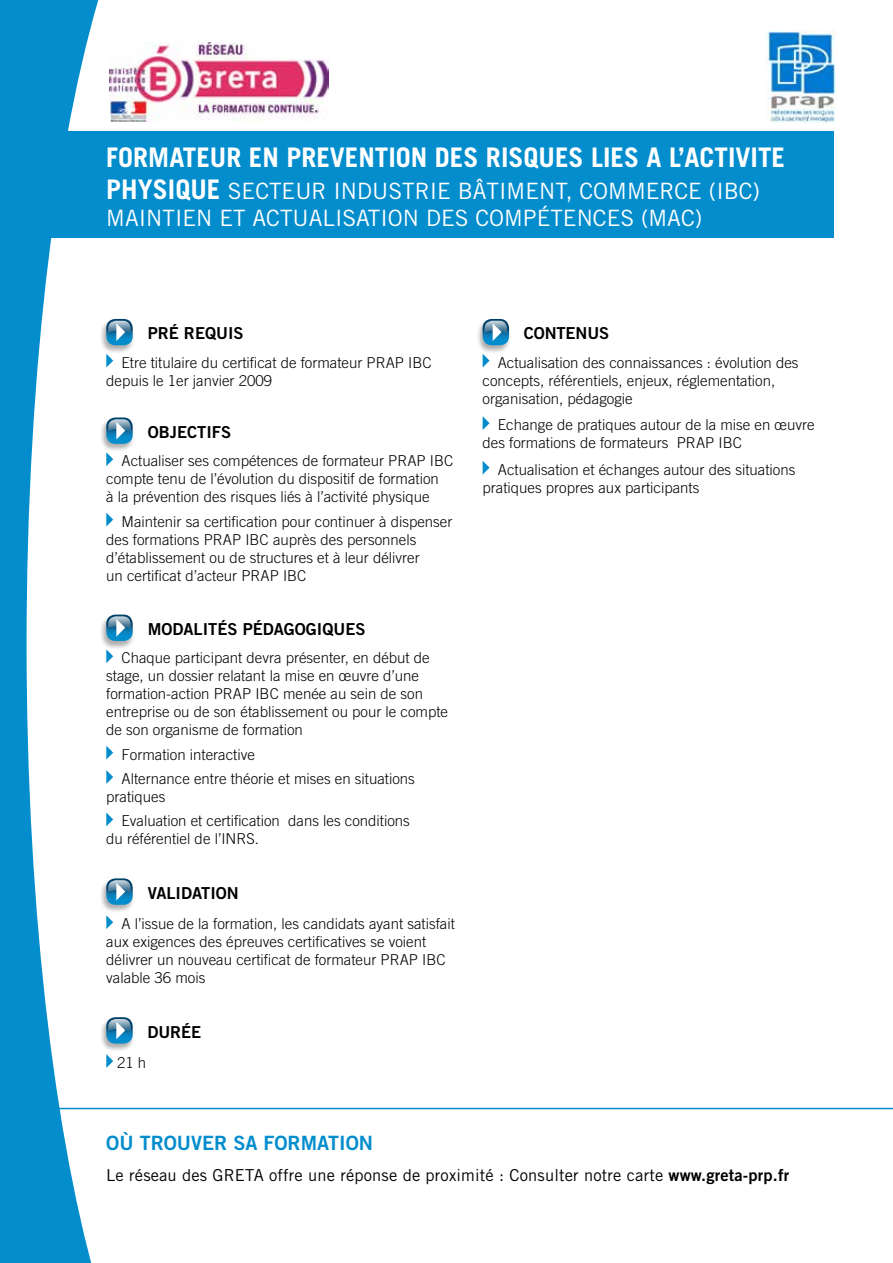
<style>
.page{position:relative;width:893px;height:1263px;background:#fff}
.page>*{position:absolute;margin:0;border:0;box-sizing:border-box;transform-origin:0 0}
.t1{font:700 27px "Trade Gothic";color:#fff}
.t2{font:22.5px "Trade Gothic";color:#fff}
.t3{font:19.65px "Trade Gothic Bold Two";color:#038dcd}
.t4{font:16.5px "Trade Gothic";letter-spacing:.01em;color:#000}
.t5{font:16.5px "Trade Gothic Bold Two";color:#000}
.t6{font:300 15px/18px "Trade Gothic";color:#000}
.s1{font-weight:700;font-size:27px}
.s2{font-family:"Trade Gothic Bold Two"}
</style>
<div class="page">
<svg style="left:0;top:0;width:107px;height:1263px"></svg>
<img style="left:766px;top:31px;width:70px;height:92px">
<hr style="left:0;top:1108px;width:893px;height:1px;background:#038dcd">
<div style="left:102px;top:34px;width:232px;height:95px;background:#fff"></div>
<img style="left:110px;top:43px;width:218px;height:79px">
<div style="left:99px;top:318px;width:36px;height:36px;background:#000;opacity:.32"></div>
<svg style="left:106px;top:319px;width:27px;height:26px"></svg>
<svg style="left:106px;top:354px;width:7px;height:14px"></svg>
<div style="left:99px;top:417px;width:36px;height:36px;background:#000;opacity:.32"></div>
<svg style="left:106px;top:417px;width:27px;height:27px"></svg>
<svg style="left:106px;top:452px;width:7px;height:14px"></svg>
<svg style="left:106px;top:513px;width:7px;height:13px"></svg>
<div style="left:99px;top:614px;width:36px;height:36px;background:#000;opacity:.32"></div>
<svg style="left:106px;top:614px;width:27px;height:27px"></svg>
<svg style="left:106px;top:649px;width:7px;height:14px"></svg>
<svg style="left:106px;top:746px;width:7px;height:13px"></svg>
<svg style="left:106px;top:770px;width:7px;height:14px"></svg>
<svg style="left:106px;top:812px;width:7px;height:14px"></svg>
<div style="left:99px;top:878px;width:36px;height:35px;background:#000;opacity:.32"></div>
<svg style="left:106px;top:878px;width:27px;height:27px"></svg>
<svg style="left:106px;top:915px;width:7px;height:14px"></svg>
<div style="left:99px;top:1017px;width:36px;height:35px;background:#000;opacity:.32"></div>
<svg style="left:106px;top:1017px;width:27px;height:26px"></svg>
<svg style="left:106px;top:1054px;width:7px;height:14px"></svg>
<div style="left:476px;top:318px;width:35px;height:36px;background:#000;opacity:.32"></div>
<svg style="left:483px;top:319px;width:26px;height:26px"></svg>
<svg style="left:483px;top:354px;width:7px;height:13px"></svg>
<svg style="left:483px;top:416px;width:7px;height:14px"></svg>
<svg style="left:483px;top:461px;width:7px;height:13px"></svg>
<div style="left:0;top:132px;width:833px;height:106px;background:#038dcd"></div>
<h1 class="t1" style="left:106px;top:140px;width:680px">FORMATEUR EN PREVENTION DES RISQUES LIES A L’ACTIVITE</h1>
<h2 class="t2" style="left:106px;top:177px;width:280px"><span class="s1">PHYSIQUE</span> SECTEUR Industrie</h2>
<h2 class="t2" style="left:458px;top:177px;width:203px">Bâti ment, Commerce</h2>
<h2 class="t2" style="left:709px;top:177px;width:53px">(IBC)</h2>
<h2 class="t2" style="left:106px;top:204px;width:13px">Mai</h2>
<h2 class="t2" style="left:146px;top:204px;width:133px">ntien et Actualisati</h2>
<h2 class="t2" style="left:388px;top:204px;width:219px">on des Compétences</h2>
<h2 class="t2" style="left:641px;top:204px;width:63px">(MAC)</h2>
<p class="t5" style="left:148px;top:323px;width:97px">PRÉ REQUIS</p>
<p class="t6" style="left:106px;top:353px;width:327px;text-indent:15px">Etre titulaire du certificat de formateur PRAP IBC depuis le 1er janvier 2009</p>
<p class="t5" style="left:148px;top:422px;width:83px">OBJECTI FS</p>
<p class="t6" style="left:106px;top:452px;width:348px;text-indent:15px">Actualiser ses compétences de formateur PRAP IBC compte tenu de l’évolution du dispositif de formation<br>à la prévention des risques liés à l’activité physique</p>
<p class="t6" style="left:106px;top:512px;width:348px;text-indent:15px">Maintenir sa certification pour continuer à dispenser des formations PRAP IBC auprès des personnels d’établissement ou de structures et à leur délivrer<br>un certificat d’acteur PRAP IBC</p>
<p class="t5" style="left:148px;top:619px;width:180px">MODALITÉS PÉDAGOGIQUES</p>
<p class="t6" style="left:106px;top:649px;width:343px;text-indent:15px">Chaque participant devra présenter, en début de stage, un dossier relatant la mise en œuvre d’une formation-action PRAP IBC menée au sein de son entreprise ou de son établissement ou pour le compte de son organisme de formation</p>
<p class="t6" style="left:122px;top:742px;width:295px;line-height:24.5px">Formation interactive<br>Alternance entre théorie et mises en situations</p>
<p class="t6" style="left:122px;top:784px;width:290px;line-height:24.5px;text-indent:-15px">pratiques<br>Evaluation et certification dans les conditions</p>
<p class="t6" style="left:106px;top:830px;width:154px">du référentiel de l’INRS.</p>
<p class="t5" style="left:148px;top:883px;width:93px">VALIDATION</p>
<p class="t6" style="left:106px;top:915px;width:350px;text-indent:15px">A l’issue de la formation, les candidats ayant satisfait aux exigences des épreuves certificatives se voient délivrer un nouveau certificat de formateur PRAP IBC valable 36 mois</p>
<p class="t5" style="left:147px;top:1021px;width:23px">DURÉE</p>
<p class="t6" style="left:117px;top:1053px;width:30px">21 h</p>
<h3 class="t3" style="left:106px;top:1131px;width:208px">OÙ TROUVER SA FORMAT</h3>
<h3 class="t3" style="left:339px;top:1131px;width:35px">ION</h3>
<p class="t5" style="left:524px;top:323px;width:54px">CONTENUS</p>
<p class="t6" style="left:483px;top:353px;width:317px;text-indent:15px">Actualisation des connaissances : évolution des concepts, référentiels, enjeux, réglementation, organisation, pédagogie</p>
<p class="t6" style="left:483px;top:415px;width:333px;text-indent:15px">Echange de pratiques autour de la mise en œuvre des formations de formateurs PRAP IBC</p>
<p class="t6" style="left:483px;top:460px;width:314px;text-indent:15px">Actualisation et échanges autour des situations pratiques propres aux participants</p>
<p class="t4" style="left:106px;top:1165px;width:684px">Le réseau des GRETA offre une réponse de proximité : Consulter notre carte <span class="s2">WWW.GRETA-PRP.FR</span></p>
</div>
